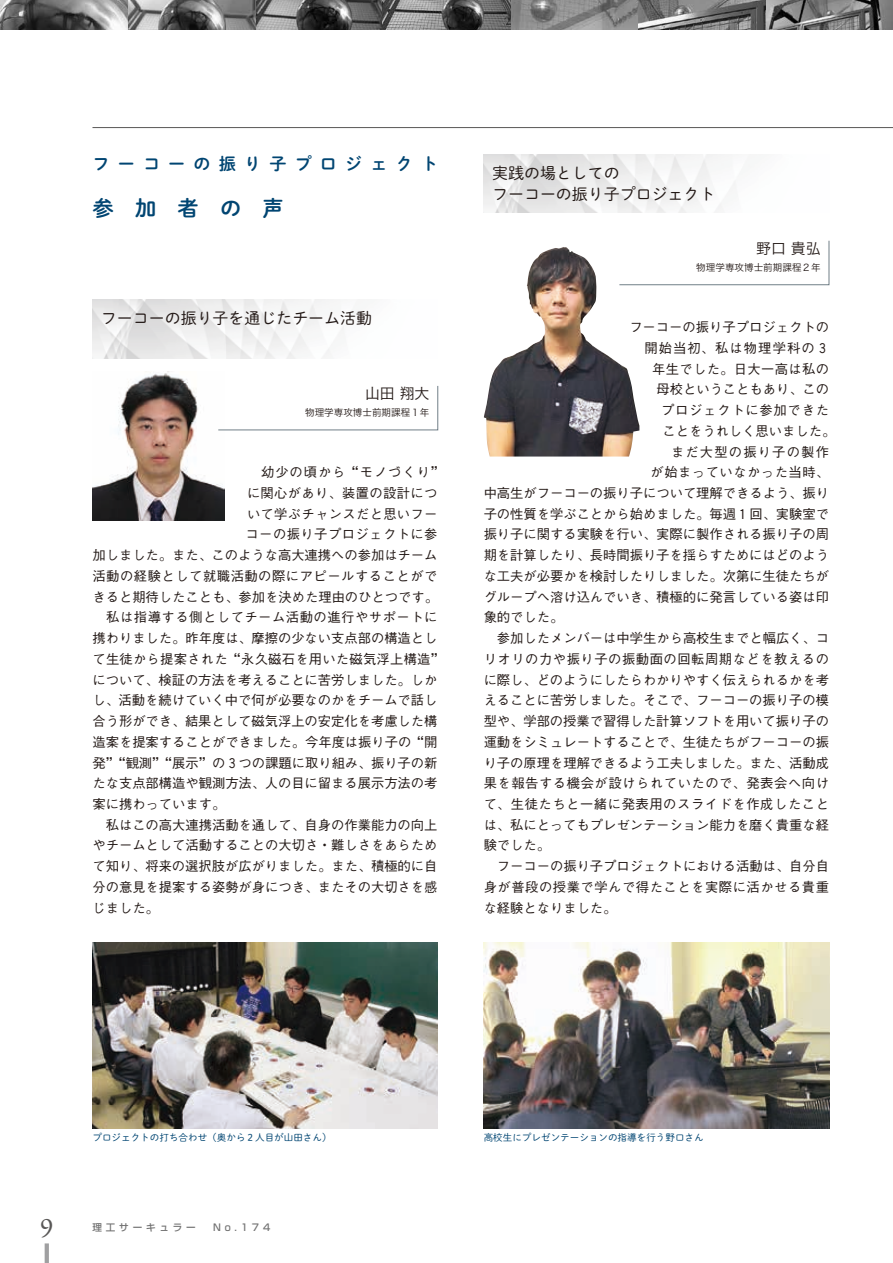
<style>
.page{position:relative;width:893px;height:1263px;background:#fff}
.page>*{position:absolute;margin:0;border:0;box-sizing:border-box;transform-origin:0 0}
.t1{font:27.15px "Garamond Premr Pro";color:#595857}
.t2{font:21.3px "Shuei M Go Std B";letter-spacing:1em;color:#004572}
.t3{font:16.95px "Shuei M Go Std B";letter-spacing:.485em;color:#004572}
.t4{font:15.9px/21.3px "Shuei M Go Std L";color:#231916}
.t5{font:14.85px "Hira Kaku Pro W3";color:#231916}
.t6{font:500 13.35px "Gothic BBB";color:#231916}
.t7{font:500 13.35px "Gothic BBB";letter-spacing:.04em;color:#231916}
.t8{font:500 13.35px "Gothic BBB";letter-spacing:.045em;color:#231916}
.t9{font:500 13.35px "Gothic BBB";letter-spacing:.03em;color:#231916}
.t10{font:500 13.35px "Gothic BBB";letter-spacing:.02em;color:#231916}
.t11{font:500 13.35px "Gothic BBB";letter-spacing:.07em;color:#231916}
.t12{font:500 13.35px "Gothic BBB";letter-spacing:.025em;color:#231916}
.t13{font:500 13.35px "Gothic BBB";letter-spacing:.035em;color:#231916}
.t14{font:500 13.35px "Gothic BBB";letter-spacing:.08em;color:#231916}
.t15{font:500 13.35px "Gothic BBB";letter-spacing:.06em;color:#231916}
.t16{font:500 13.35px "Gothic BBB";letter-spacing:.09em;color:#231916}
.t17{font:9.6px "Shuei M Go Std L";color:#004572}
.t18{font:9.6px "Hira Kaku Pro W3";color:#231916}
.t19{font:500 9.6px "Shin Go Pro";letter-spacing:.4em;color:#727272}
</style>
<div class="page">
<hr style="left:45px;top:1243px;width:4px;height:20px;background:#a0a0a1">
<img style="left:0;top:0;width:893px;height:30px">
<hr style="left:92px;top:127px;width:801px;height:1px;background:#595857">
<img style="left:484px;top:155px;width:251px;height:58px">
<svg style="left:639px;top:240px;width:190px;height:45px"></svg>
<img style="left:92px;top:942px;width:346px;height:186px">
<img style="left:484px;top:942px;width:345px;height:186px">
<img style="left:484px;top:247px;width:155px;height:209px">
<img style="left:93px;top:373px;width:131px;height:147px">
<img style="left:92px;top:300px;width:252px;height:58px">
<svg style="left:218px;top:385px;width:220px;height:45px"></svg>
<p class="t3" style="left:92px;top:151px;width:347px">フーコーの振り子プロジェクト</p>
<h2 class="t2" style="left:92px;top:192px;width:193px">参加者の声</h2>
<p class="t4" style="left:101px;top:307px;width:273px">フーコーの振り子を通じたチーム活動</p>
<p class="t5" style="left:365px;top:380px;width:66px">山田翔大</p>
<p class="t18" style="left:305px;top:404px;width:126px">物理学専攻博士前期課程１年</p>
<p class="t11" style="left:247px;top:465px;width:199px">　幼少の頃から“モノづくり“</p>
<p class="t9" style="left:247px;top:485px;width:192px">に関心があり、装置の設計につ</p>
<p class="t12" style="left:247px;top:506px;width:192px">いて学ぶチャンスだと思いフー</p>
<p class="t13" style="left:245px;top:527px;width:194px">コーの振り子プロジェクトに参</p>
<p class="t6" style="left:92px;top:548px;width:347px">加しました。また、このような高大連携への参加はチーム</p>
<p class="t7" style="left:92px;top:568px;width:346px">活動の経験として就職活動の際にアピールすることがで</p>
<p class="t6" style="left:92px;top:589px;width:347px">きると期待したことも、参加を決めた理由のひとつです。</p>
<p class="t7" style="left:92px;top:610px;width:346px">　私は指導する側としてチーム活動の進行やサポートに</p>
<p class="t6" style="left:92px;top:630px;width:347px">携わりました。昨年度は、摩擦の少ない支点部の構造とし</p>
<p class="t10" style="left:92px;top:651px;width:353px">て生徒から提案された“永久磁石を用いた磁気浮上構造“</p>
<p class="t6" style="left:92px;top:672px;width:347px">について、検証の方法を考えることに苦労しました。しか</p>
<p class="t6" style="left:92px;top:693px;width:347px">し、活動を続けていく中で何が必要なのかをチームで話し</p>
<p class="t6" style="left:92px;top:713px;width:347px">合う形ができ、結果として磁気浮上の安定化を考慮した構</p>
<p class="t6" style="left:92px;top:734px;width:347px">造案を提案することができました。今年度は振り子の“開</p>
<p class="t6" style="left:92px;top:755px;width:347px">発”“観測”“展示”の３つの課題に取り組み、振り子の新</p>
<p class="t6" style="left:92px;top:776px;width:347px">たな支点部構造や観測方法、人の目に留まる展示方法の考</p>
<p class="t6" style="left:92px;top:796px;width:134px">案に携わっています。</p>
<p class="t6" style="left:92px;top:817px;width:347px">　私はこの高大連携活動を通して、自身の作業能力の向上</p>
<p class="t6" style="left:92px;top:838px;width:347px">やチームとして活動することの大切さ・難しさをあらため</p>
<p class="t6" style="left:92px;top:858px;width:347px">て知り、将来の選択肢が広がりました。また、積極的に自</p>
<p class="t6" style="left:92px;top:879px;width:347px">分の意見を提案する姿勢が身につき、またその大切さを感</p>
<p class="t6" style="left:92px;top:900px;width:68px">じました。</p>
<p class="t4" style="left:492px;top:162px;width:225px">実践の場としての<br>フーコーの振り子プロジェクト</p>
<p class="t5" style="left:756px;top:235px;width:66px">野口貴弘</p>
<p class="t18" style="left:696px;top:258px;width:126px">物理学専攻博士前期課程２年</p>
<p class="t6" style="left:616px;top:320px;width:214px">　フーコーの振り子プロジェクトの</p>
<p class="t14" style="left:644px;top:340px;width:186px">開始当初、私は物理学科の３</p>
<p class="t9" style="left:652px;top:361px;width:178px">年生でした。日大一高は私の</p>
<p class="t6" style="left:656px;top:382px;width:174px">母校ということもあり、この</p>
<p class="t15" style="left:661px;top:402px;width:169px">プロジェクトに参加できた</p>
<p class="t6" style="left:662px;top:423px;width:174px">ことをうれしく思いました。</p>
<p class="t16" style="left:656px;top:444px;width:174px">　まだ大型の振り子の製作</p>
<p class="t7" style="left:650px;top:465px;width:180px">が始まっていなかった当時、</p>
<p class="t6" style="left:484px;top:485px;width:347px">中高生がフーコーの振り子について理解できるよう、振り</p>
<p class="t6" style="left:484px;top:506px;width:347px">子の性質を学ぶことから始めました。毎週１回、実験室で</p>
<p class="t6" style="left:484px;top:527px;width:347px">振り子に関する実験を行い、実際に製作される振り子の周</p>
<p class="t6" style="left:484px;top:548px;width:347px">期を計算したり、長時間振り子を揺らすためにはどのよう</p>
<p class="t6" style="left:484px;top:568px;width:347px">な工夫が必要かを検討したりしました。次第に生徒たちが</p>
<p class="t6" style="left:484px;top:589px;width:347px">グループへ溶け込んでいき、積極的に発言している姿は印</p>
<p class="t6" style="left:484px;top:610px;width:81px">象的でした。</p>
<p class="t6" style="left:484px;top:630px;width:347px">　参加したメンバーは中学生から高校生までと幅広く、コ</p>
<p class="t7" style="left:484px;top:651px;width:347px">リオリの力や振り子の振動面の回転周期などを教えるの</p>
<p class="t6" style="left:484px;top:672px;width:347px">に際し、どのようにしたらわかりやすく伝えられるかを考</p>
<p class="t6" style="left:484px;top:693px;width:347px">えることに苦労しました。そこで、フーコーの振り子の模</p>
<p class="t6" style="left:484px;top:713px;width:347px">型や、学部の授業で習得した計算ソフトを用いて振り子の</p>
<p class="t6" style="left:484px;top:734px;width:347px">運動をシミュレートすることで、生徒たちがフーコーの振</p>
<p class="t6" style="left:484px;top:755px;width:347px">り子の原理を理解できるよう工夫しました。また、活動成</p>
<p class="t8" style="left:484px;top:776px;width:347px">果を報告する機会が設けられていたので、発表会へ向け</p>
<p class="t8" style="left:484px;top:796px;width:347px">て、生徒たちと一緒に発表用のスライドを作成したこと</p>
<p class="t6" style="left:484px;top:817px;width:347px">は、私にとってもプレゼンテーション能力を磨く貴重な経</p>
<p class="t6" style="left:484px;top:838px;width:68px">験でした。</p>
<p class="t6" style="left:484px;top:858px;width:347px">　フーコーの振り子プロジェクトにおける活動は、自分自</p>
<p class="t7" style="left:484px;top:879px;width:347px">身が普段の授業で学んで得たことを実際に活かせる貴重</p>
<p class="t6" style="left:484px;top:900px;width:134px">な経験となりました。</p>
<h1 class="t1" style="left:40px;top:1211px;width:15px">9</h1>
<p class="t17" style="left:92px;top:1130px;width:241px">プロジェクトの打ち合わせ（奥から２人目が山田さん）</p>
<p class="t19" style="left:92px;top:1219px;width:179px">理工サーキュラー　N o.174</p>
<p class="t17" style="left:484px;top:1130px;width:222px">高校生にプレゼンテーションの指導を行う野口さん</p>
</div>
